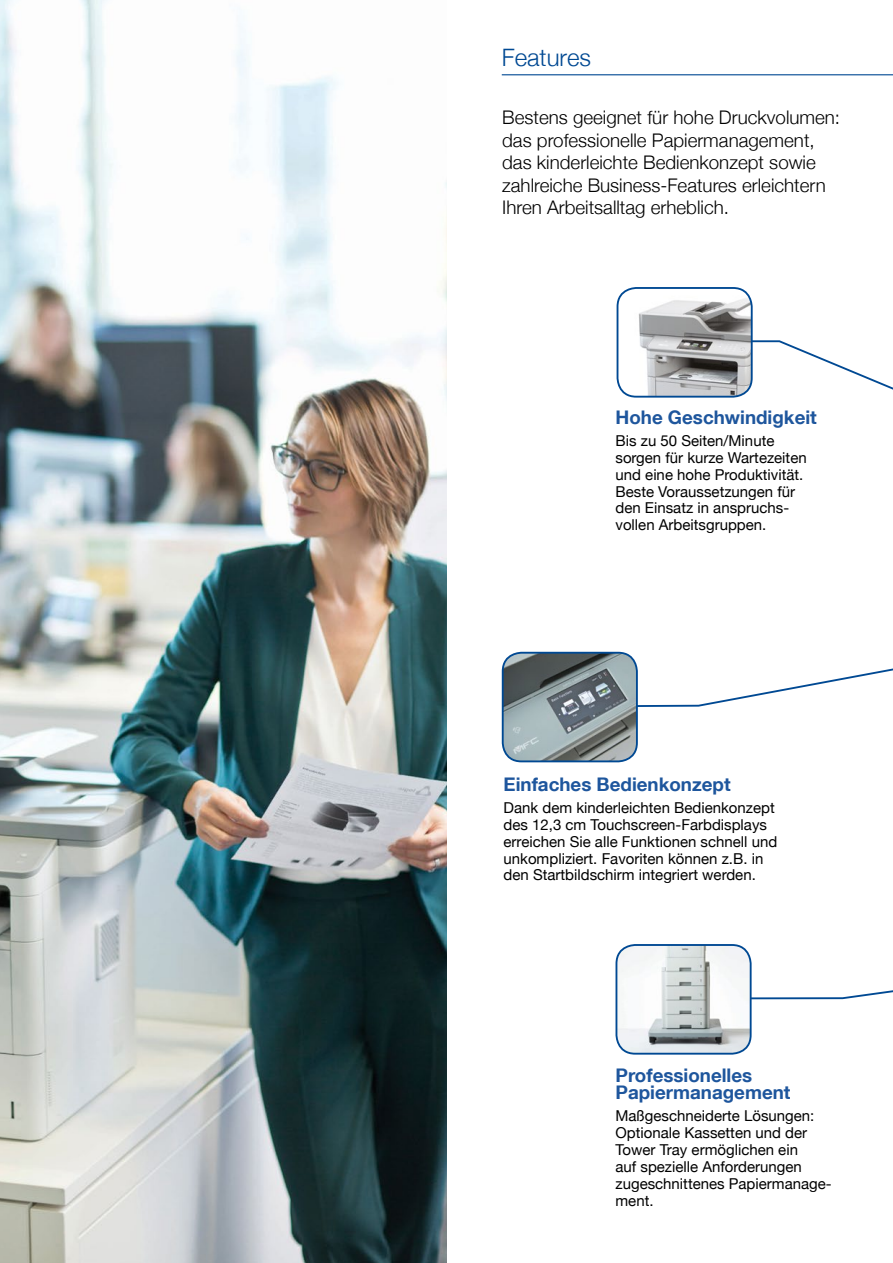
<style>
.page{position:relative;width:893px;height:1263px;background:#fff}
.page>*{position:absolute;margin:0;border:0;box-sizing:border-box;transform-origin:0 0}
.t1{font:300 24px "Helvetica Neue";color:#004993}
.t2{font:300 18.75px/22.5px "Helvetica Neue";color:#000}
.t3{font:700 18.75px/16.8px "Helvetica Neue LT Com";color:#1e569d}
.t4{font:15px/16.8px "Helvetica Neue";color:#000}
</style>
<div class="page">
<img style="left:0;top:0;width:446px;height:1263px">
<hr style="left:502px;top:74px;width:391px;height:1px;background:#004993">
<svg style="left:619px;top:651px;width:274px;height:56px"></svg>
<svg style="left:752px;top:990px;width:141px;height:10px"></svg>
<img style="left:503px;top:653px;width:134px;height:108px">
<div style="left:502px;top:652px;width:136px;height:110px;border:2px solid #004993;border-radius:19px"></div>
<img style="left:618px;top:947px;width:133px;height:107px">
<div style="left:615px;top:944px;width:137px;height:110px;border:2px solid #004993;border-radius:19px"></div>
<svg style="left:753px;top:340px;width:140px;height:50px"></svg>
<img style="left:617px;top:288px;width:133px;height:107px">
<div style="left:617px;top:287px;width:136px;height:111px;border:2px solid #004993;border-radius:19px"></div>
<h1 class="t1" style="left:502px;top:38px;width:91px">Features</h1>
<p class="t2" style="left:502px;top:105px;width:339px">Bestens geeignet für hohe Druckvolumen: das professionelle Papiermanagement, das kinderleichte Bedienkonzept sowie zahlreiche Business-Features erleichtern Ihren Arbeitsalltag erheblich.</p>
<p class="t3" style="left:615px;top:408px;width:203px">Hohe Geschwindigkeit</p>
<p class="t4" style="left:615px;top:433px;width:193px">Bis zu 50 Seiten/Minute sorgen für kurze Wartezeiten und eine hohe Produktivität.<br>Beste Voraussetzungen für den Einsatz in anspruchs&shy;vollen Arbeitsgruppen.</p>
<p class="t3" style="left:504px;top:775px;width:229px">Einfaches Bedienkonzept</p>
<p class="t4" style="left:504px;top:800px;width:275px">Dank dem kinderleichten Bedienkonzept des 12,3 cm Touchscreen-Farbdisplays erreichen Sie alle Funktionen schnell und unkompliziert. Favoriten können z.B. in den Startbildschirm integriert werden.</p>
<p class="t3" style="left:615px;top:1066px;width:176px">Professionelles<br>Papiermanagement</p>
<p class="t4" style="left:615px;top:1108px;width:218px">Maßgeschneiderte Lösungen:<br>Optionale Kassetten und der<br>Tower Tray ermöglichen ein<br>auf spezielle Anforderungen zugeschnittenes Papiermanage&shy;ment.</p>
</div>
